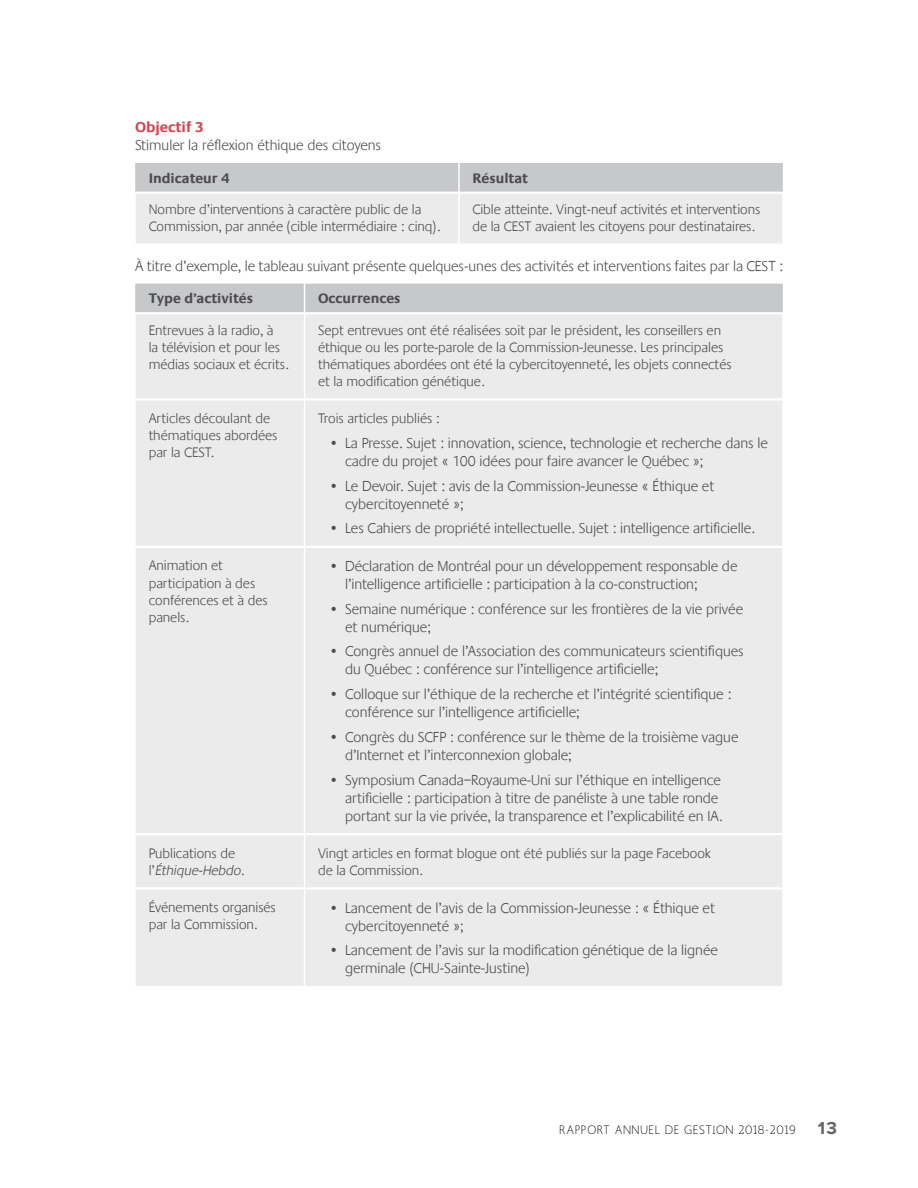
<style>
.page{position:relative;width:918px;height:1188px;background:#fff}
.page>*{position:absolute;margin:0;border:0;box-sizing:border-box;transform-origin:0 0}
.t1{font:300 15px/18px "Praxis LT";color:#4d4d4f}
.t2{font:300 14.25px/17.1px "Praxis LT";color:#4d4d4f}
.t3{font:700 14.25px "Praxis LT";color:#4d4d4f}
.t4{font:12px "Mank Sans";letter-spacing:.075em;color:#000}
.s1{font-weight:700;color:#d74653}
.s2{font-style:italic}
.s3{font-family:"Proxima Nova";font-weight:700;font-size:18px;color:#636466}
</style>
<div class="page">
<svg style="left:135px;top:163px;width:648px;height:81px;background:#dededf"></svg>
<hr style="left:458px;top:163px;width:2px;height:29px;background:#fff">
<hr style="left:135px;top:192px;width:324px;height:1px;background:#fff">
<hr style="left:135px;top:193px;width:324px;height:1px;background:#fff">
<hr style="left:459px;top:192px;width:324px;height:1px;background:#fff">
<hr style="left:459px;top:193px;width:324px;height:1px;background:#fff">
<hr style="left:135px;top:193px;width:1px;height:51px;background:#fff">
<hr style="left:458px;top:193px;width:2px;height:51px;background:#fff">
<div style="left:136px;top:315px;width:646px;height:671px;background:#ebebec"></div>
<div style="left:135px;top:284px;width:648px;height:28px;background:#c7c8ca"></div>
<hr style="left:304px;top:314px;width:1px;height:85px;background:#fff">
<hr style="left:304px;top:400px;width:1px;height:146px;background:#fff">
<hr style="left:304px;top:548px;width:1px;height:285px;background:#fff">
<hr style="left:304px;top:835px;width:1px;height:53px;background:#fff">
<hr style="left:304px;top:889px;width:1px;height:97px;background:#fff">
<hr style="left:135px;top:399px;width:170px;height:1px;background:#fff">
<hr style="left:135px;top:400px;width:170px;height:1px;background:#fff">
<hr style="left:305px;top:399px;width:478px;height:1px;background:#fff">
<hr style="left:305px;top:400px;width:478px;height:1px;background:#fff">
<hr style="left:135px;top:546px;width:170px;height:1px;background:#fff">
<hr style="left:135px;top:547px;width:170px;height:1px;background:#fff">
<hr style="left:305px;top:546px;width:478px;height:1px;background:#fff">
<hr style="left:305px;top:547px;width:478px;height:1px;background:#fff">
<hr style="left:135px;top:833px;width:170px;height:1px;background:#fff">
<hr style="left:135px;top:834px;width:170px;height:1px;background:#fff">
<hr style="left:305px;top:833px;width:478px;height:1px;background:#fff">
<hr style="left:305px;top:834px;width:478px;height:1px;background:#fff">
<hr style="left:135px;top:888px;width:170px;height:1px;background:#fff">
<hr style="left:135px;top:889px;width:170px;height:1px;background:#fff">
<hr style="left:305px;top:888px;width:478px;height:1px;background:#fff">
<hr style="left:305px;top:889px;width:478px;height:1px;background:#fff">
<p class="t1" style="left:135px;top:119px;width:248px"><span class="s1">Objectif 3<br></span>Stimuler la réflexion éthique des citoyens</p>
<p class="t3" style="left:149px;top:170px;width:82px">Indicateur 4</p>
<p class="t3" style="left:472px;top:170px;width:57px">Résultat</p>
<p class="t2" style="left:149px;top:201px;width:293px">Nombre d’interventions à caractère public de la<br>Commission, par année (cible intermédiaire : cinq).</p>
<p class="t2" style="left:472px;top:201px;width:289px">Cible atteinte. Vingt-neuf activités et interventions de la CEST avaient les citoyens pour destinataires.</p>
<p class="t1" style="left:135px;top:257px;width:650px">À titre d’exemple, le tableau suivant présente quelques-unes des activités et interventions faites par la CEST :</p>
<p class="t3" style="left:149px;top:291px;width:106px">Type d’activités</p>
<p class="t3" style="left:318px;top:291px;width:84px">Occurrences</p>
<p class="t2" style="left:149px;top:322px;width:142px">Entrevues à la radio, à<br>la télévision et pour les médias sociaux et écrits.</p>
<p class="t2" style="left:318px;top:322px;width:415px">Sept entrevues ont été réalisées soit par le président, les conseillers en éthique ou les porte-parole de la Commission-Jeunesse. Les principales thématiques abordées ont été la cybercitoyenneté, les objets connectés et la modification génétique.</p>
<p class="t2" style="left:149px;top:410px;width:130px">Articles découlant de thématiques abordées par la CEST.</p>
<p class="t2" style="left:318px;top:410px;width:123px">Trois articles publiés :</p>
<p class="t1" style="left:345px;top:434px;width:424px;text-indent:-16px">• La Presse. Sujet : innovation, science, technologie et recherche dans le cadre du projet « 100 idées pour faire avancer le Québec »;</p>
<p class="t1" style="left:345px;top:477px;width:371px;text-indent:-16px">• Le Devoir. Sujet : avis de la Commission-Jeunesse « Éthique et cybercitoyenneté »;</p>
<p class="t1" style="left:329px;top:520px;width:428px">• Les Cahiers de propriété intellectuelle. Sujet : intelligence artificielle.</p>
<p class="t2" style="left:149px;top:557px;width:121px">Animation et participation à des conférences et à des panels.</p>
<p class="t1" style="left:345px;top:557px;width:394px;text-indent:-16px">• Déclaration de Montréal pour un développement responsable de l’intelligence artificielle : participation à la co-construction;</p>
<p class="t1" style="left:345px;top:600px;width:400px;text-indent:-16px">• Semaine numérique : conférence sur les frontières de la vie privée et numérique;</p>
<p class="t1" style="left:345px;top:643px;width:400px;text-indent:-16px">• Congrès annuel de l’Association des communicateurs scientifiques du Québec : conférence sur l’intelligence artificielle;</p>
<p class="t1" style="left:345px;top:686px;width:388px;text-indent:-16px">• Colloque sur l’éthique de la recherche et l’intégrité scientifique : conférence sur l’intelligence artificielle;</p>
<p class="t1" style="left:345px;top:728px;width:395px;text-indent:-16px">• Congrès du SCFP : conférence sur le thème de la troisième vague d’Internet et l’interconnexion globale;</p>
<p class="t1" style="left:345px;top:771px;width:379px;text-indent:-16px">• Symposium Canada–Royaume-Uni sur l’éthique en intelligence artificielle : participation à titre de panéliste à une table ronde portant sur la vie privée, la transparence et l’explicabilité en IA.</p>
<p class="t2" style="left:149px;top:845px;width:97px">Publications de<br>l ’ <span class="s2">Éthique-Hebdo</span>.</p>
<p class="t2" style="left:318px;top:845px;width:394px">Vingt articles en format blogue ont été publiés sur la page Facebook de la Commission.</p>
<p class="t2" style="left:149px;top:899px;width:129px">Événements organisés par la Commission.</p>
<p class="t1" style="left:345px;top:899px;width:371px;text-indent:-16px">• Lancement de l’avis de la Commission-Jeunesse : « Éthique et cybercitoyenneté »;</p>
<p class="t1" style="left:345px;top:942px;width:374px;text-indent:-16px">• Lancement de l’avis sur la modification génétique de la lignée germinale (CHU-Sainte-Justine)</p>
<p class="t4" style="left:560px;top:1122px;width:279px">RAPPORT ANNUEL DE GESTION 2018-2019 <span class="s3">13</span></p>
</div>
